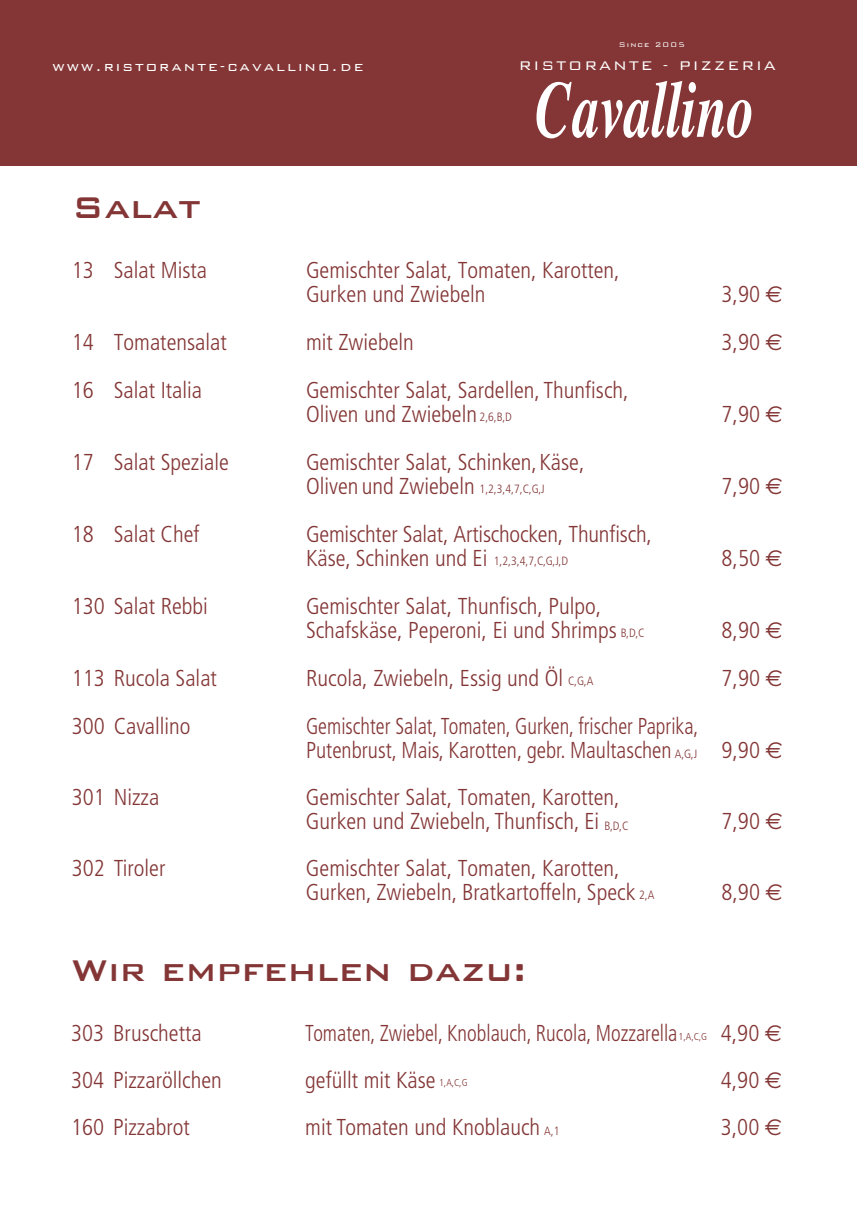
<style>
.page{position:relative;width:857px;height:1225px;background:#fff}
.page>*{position:absolute;margin:0;border:0;box-sizing:border-box;transform-origin:0 0}
.t1{font:500 40px "Bank Gothic";color:#843636}
.t2{font:300 condensed 23px/24px "Frutiger";color:#843636}
.t3{font:300 condensed 23px/24px "Frutiger";color:#843636;scale:.9 1}
.t4{font:300 16.6px "Bank Gothic";letter-spacing:.12em;color:#fff}
.t5{font:300 condensed 12px "Frutiger";color:#843636}
.t6{font:300 condensed 10px "Frutiger";color:#843636}
.t7{font:300 9px "Bank Gothic";letter-spacing:.12em;color:#fff}
.s1{font-family:"Euro Sans";font-weight:400;font-stretch:normal}
</style>
<div class="page">
<div style="left:0;top:0;width:856px;height:165px;background:#843636"></div>
<svg style="left:536px;top:81px;width:215px;height:57px"></svg>
<p class="t4" style="left:53px;top:54px;width:312px">www.ristorante-cavallino.de</p>
<h1 class="t1" style="left:72px;top:176px;width:131px">Salat</h1>
<p class="t7" style="left:618px;top:38px;width:67px">Since 2005</p>
<p class="t4" style="left:518px;top:53px;width:258px">RISTORANTE - PIZZERIA</p>
<p class="t2" style="left:72px;top:258px;width:137px">13 Salat Mista</p>
<p class="t2" style="left:306px;top:258px;width:315px">Gemischter Salat, Tomaten, Karotten,<br>Gurken und Zwiebeln</p>
<p class="t2" style="left:721px;top:282px;width:63px">3,90 <span class="s1">€</span></p>
<p class="t2" style="left:72px;top:330px;width:156px">14 Tomatensalat</p>
<p class="t2" style="left:306px;top:330px;width:109px">mit Zwiebeln</p>
<p class="t2" style="left:721px;top:330px;width:63px">3,90 <span class="s1">€</span></p>
<p class="t2" style="left:72px;top:378px;width:132px">16 Salat Italia</p>
<p class="t2" style="left:306px;top:378px;width:324px">Gemischter Salat, Sardellen, Thunfisch,<br>Oliven und Zwiebeln</p>
<p class="t2" style="left:721px;top:402px;width:63px">7,90 <span class="s1">€</span></p>
<p class="t5" style="left:479px;top:410px;width:34px">2,6,B,D</p>
<p class="t2" style="left:72px;top:450px;width:158px">17 Salat Speziale</p>
<p class="t2" style="left:306px;top:450px;width:280px">Gemischter Salat, Schinken,Käse,<br>Oliven und Zwiebeln</p>
<p class="t5" style="left:479px;top:482px;width:67px">1,2,3,4,7,C,G,J</p>
<p class="t2" style="left:72px;top:522px;width:129px">18 Salat Chef</p>
<p class="t2" style="left:306px;top:522px;width:347px">Gemischter Salat, Artischocken, Thunfisch,<br>Käse, Schinken und Ei</p>
<p class="t5" style="left:493px;top:554px;width:76px">1,2,3,4,7,C,G,J,D</p>
<p class="t2" style="left:72px;top:594px;width:138px">130 Salat Rebbi</p>
<p class="t2" style="left:306px;top:594px;width:312px">Gemischter Salat, Thunfisch, Pulpo,<br>Schafskäse, Peperoni, Ei und Shrimps</p>
<p class="t5" style="left:620px;top:626px;width:25px">B,D,C</p>
<p class="t2" style="left:721px;top:474px;width:63px">7,90 <span class="s1">€</span></p>
<p class="t2" style="left:721px;top:546px;width:63px">8,50 <span class="s1">€</span></p>
<p class="t2" style="left:721px;top:618px;width:63px">8,90 <span class="s1">€</span></p>
<p class="t2" style="left:72px;top:666px;width:147px">113 Rucola Salat</p>
<p class="t2" style="left:306px;top:666px;width:258px">Rucola, Zwiebeln, Essig und Öl</p>
<p class="t2" style="left:721px;top:666px;width:63px">7,90 <span class="s1">€</span></p>
<p class="t2" style="left:72px;top:714px;width:120px">300 Cavallino</p>
<p class="t3" style="left:306px;top:714px;width:437px">Gemischter Salat, Tomaten, Gurken, frischer Paprika,<br>Putenbrust, Mais, Karotten, gebr. Maultaschen</p>
<p class="t5" style="left:568px;top:673px;width:27px">C,G,A</p>
<p class="t2" style="left:721px;top:738px;width:63px">9,90 <span class="s1">€</span></p>
<p class="t5" style="left:674px;top:746px;width:24px">A,G,J</p>
<p class="t2" style="left:72px;top:785px;width:89px">301 Nizza</p>
<p class="t2" style="left:306px;top:785px;width:315px">Gemischter Salat, Tomaten, Karotten,<br>Gurken und Zwiebeln, Thunfisch, Ei</p>
<p class="t5" style="left:604px;top:818px;width:25px">B,D,C</p>
<p class="t2" style="left:72px;top:856px;width:95px">302 Tiroler</p>
<p class="t2" style="left:306px;top:856px;width:331px">Gemischter Salat, Tomaten, Karotten,<br>Gurken, Zwiebeln, Bratkartoffeln, Speck</p>
<p class="t5" style="left:639px;top:888px;width:17px">2,A</p>
<h1 class="t1" style="left:71px;top:939px;width:456px">Wir empfehlen dazu:</h1>
<p class="t2" style="left:721px;top:809px;width:63px">7,90 <span class="s1">€</span></p>
<p class="t2" style="left:721px;top:880px;width:63px">8,90 <span class="s1">€</span></p>
<p class="t2" style="left:71px;top:1021px;width:132px">303 Bruschetta</p>
<p class="t3" style="left:305px;top:1021px;width:415px">Tomaten, Zwiebel, Knoblauch, Rucola, Mozzarella</p>
<p class="t2" style="left:720px;top:1021px;width:63px">4,90 <span class="s1">€</span></p>
<p class="t2" style="left:71px;top:1068px;width:152px">304 Pizzaröllchen</p>
<p class="t2" style="left:305px;top:1068px;width:132px">gefüllt mit Käse</p>
<p class="t2" style="left:720px;top:1068px;width:63px">4,90 <span class="s1">€</span></p>
<p class="t2" style="left:71px;top:1115px;width:120px">160 Pizzabrot</p>
<p class="t2" style="left:305px;top:1115px;width:236px">mit Tomaten und Knoblauch</p>
<p class="t2" style="left:720px;top:1115px;width:63px">3,00 <span class="s1">€</span></p>
<p class="t6" style="left:678px;top:1030px;width:30px">1,A,C,G</p>
<p class="t6" style="left:439px;top:1076px;width:30px">1,A,C,G</p>
<p class="t5" style="left:544px;top:1123px;width:17px">A,1</p>
</div>
